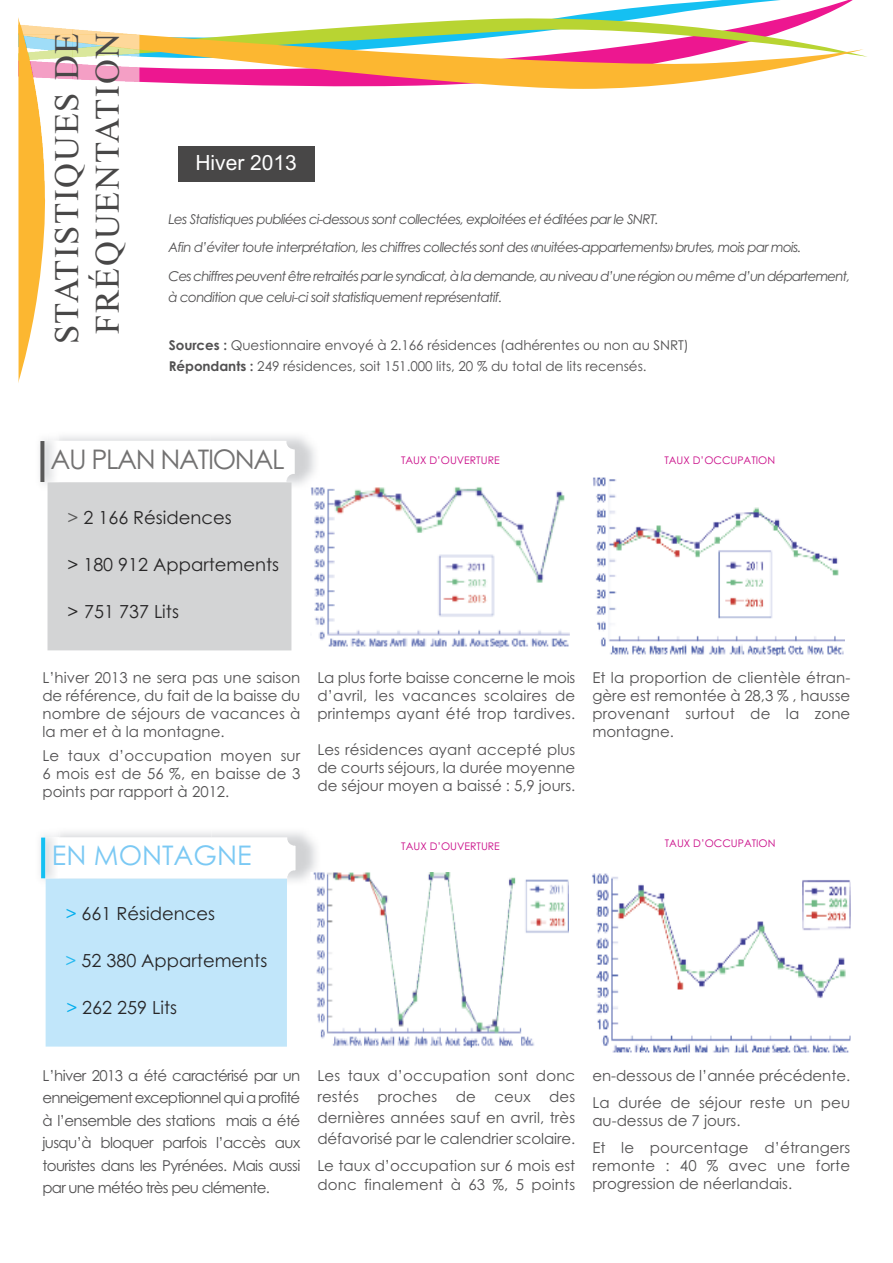
<style>
.page{position:relative;width:893px;height:1263px;background:#fff}
.page>*{position:absolute;margin:0;border:0;box-sizing:border-box;transform-origin:0 0}
.t1{font:34.5px/40.5px "Times New Roman";letter-spacing:.05em;color:#484747}
.t2{font:27px "Century Gothic";letter-spacing:-.05em;color:#737272}
.t3{font:27px "Century Gothic";color:#7bc9f4}
.t4{font:21px "Arial";color:#fff}
.t5{font:18px "Century Gothic";color:#272627}
.t6{font:15px/18px "Century Gothic";color:#525152;text-align:justify}
.t7{font:italic 13.5px/28.5px "Century Gothic";letter-spacing:-.05em;color:#525152}
.t8{font:13.5px/20.7px "Century Gothic";letter-spacing:-.005em;color:#525152}
.t9{font:10.5px "Century Gothic";color:#ca0d89}
.s1{font-weight:700}
.s2{color:#595959}
.s3{color:#262626}
.s4{color:#00aded}
.s5{color:#26b9ef}
</style>
<div class="page">
<svg style="left:643px;top:0;width:210px;height:7px"></svg>
<svg style="left:139px;top:7px;width:725px;height:82px"></svg>
<svg style="left:18px;top:17px;width:121px;height:366px"></svg>
<img style="left:39px;top:439px;width:9px;height:53px">
<img style="left:47px;top:436px;width:268px;height:55px">
<div style="left:178px;top:146px;width:137px;height:36px;background:#484747"></div>
<div style="left:48px;top:482px;width:243px;height:168px;background:#d3d4d5"></div>
<img style="left:40px;top:835px;width:8px;height:53px">
<img style="left:48px;top:832px;width:268px;height:49px">
<div style="left:46px;top:879px;width:241px;height:168px;background:#c1e6fa"></div>
<img style="left:310px;top:486px;width:260px;height:161px">
<img style="left:593px;top:477px;width:251px;height:179px">
<img style="left:310px;top:872px;width:259px;height:176px">
<img style="left:592px;top:873px;width:258px;height:180px">
<h1 class="t1" style="left:46px;top:344px;width:314px;rotate:-90deg">STATISTIQUES DE<br>FRÉQUENTATION</h1>
<h3 class="t4" style="left:195px;top:150px;width:103px">Hiver 2013</h3>
<p class="t7" style="left:168px;top:205px;width:683px">Les Statistiques publiées ci-dessous sont collectées, exploitées et éditées par le SNRT.<br>Afin d’éviter toute interprétation, les chiffres collectés sont des «nuitées-appartements» brutes, mois par mois.<br>Ces chiffres peuvent être retraités par le syndicat, à la demande, au niveau d’une région ou même d’un département,</p>
<p class="t7" style="left:169px;top:283px;width:335px">à condition que celui-ci soit statistiquement représentatif.</p>
<p class="t8" style="left:169px;top:335px;width:522px"><span class="s1">Sources :</span> Questionnaire envoyé à 2.166 résidences (adhérentes ou non au SNRT)<br><span class="s1">Répondants :</span> 249 résidences, soit 151.000 lits, 20 % du total de lits recensés.</p>
<h2 class="t2" style="left:50px;top:444px;width:236px">AU PLAN NATIONAL</h2>
<p class="t5" style="left:67px;top:507px;width:166px"><span class="s2">&gt;</span> 2 166 Résidences</p>
<p class="t5" style="left:67px;top:554px;width:213px"><span class="s3">&gt;</span> 180 912 Appartements</p>
<p class="t5" style="left:67px;top:601px;width:113px">&gt; 751 737 Lits</p>
<p class="t9" style="left:401px;top:454px;width:100px">TAUX D’OUVERTURE</p>
<p class="t9" style="left:664px;top:454px;width:112px">TAUX D’OCCUPATION</p>
<p class="t6" style="left:42px;top:669px;width:259px">L’hiver 2013 ne sera pas une saison de référence, du fait de la baisse du nombre de séjours de vacances à la mer et à la montagne.</p>
<p class="t6" style="left:42px;top:747px;width:259px">Le taux d’occupation moyen sur 6 mois est de 56 %, en baisse de 3 points par rapport à 2012.</p>
<h2 class="t3" style="left:52px;top:840px;width:201px">EN MONTAGNE</h2>
<p class="t5" style="left:66px;top:904px;width:151px"><span class="s4">&gt;</span> 661 Résidences</p>
<p class="t5" style="left:66px;top:950px;width:203px"><span class="s5">&gt;</span> 52 380 Appartements</p>
<p class="t5" style="left:66px;top:997px;width:112px"><span class="s4">&gt;</span> 262 259 Lits</p>
<p class="t6" style="left:317px;top:669px;width:259px">La plus forte baisse concerne le mois d’avril, les vacances scolaires de printemps ayant été trop tardives.</p>
<p class="t6" style="left:317px;top:741px;width:259px">Les résidences ayant accepté plus de courts séjours, la durée moyenne de séjour moyen a baissé : 5,9 jours.</p>
<p class="t9" style="left:401px;top:840px;width:100px">TAUX D’OUVERTURE</p>
<p class="t6" style="left:592px;top:669px;width:259px">Et la proportion de clientèle étran&shy;gère est remontée à 28,3 % , hausse provenant surtout de la zone montagne.</p>
<p class="t9" style="left:665px;top:838px;width:112px">TAUX D’OCCUPATION</p>
<p class="t6" style="left:42px;top:1064px;width:259px;line-height:22.5px">L’hiver 2013 a été caractérisé par un enneigement exceptionnel qui a profité à l’ensemble des stations mais a été jusqu’à bloquer parfois l’accès aux touristes dans les Pyrénées. Mais aussi par une météo très peu clémente.</p>
<p class="t6" style="left:317px;top:1065px;width:259px;line-height:21px">Les taux d’occupation sont donc restés proches de ceux des dernières années sauf en avril, très défavorisé par le calendrier scolaire.</p>
<p class="t6" style="left:317px;top:1156px;width:259px;line-height:19.5px">Le taux d’occupation sur 6 mois est donc finalement à 63 %, 5 points</p>
<p class="t6" style="left:592px;top:1062px;width:259px;line-height:27px">en-dessous de l’année précédente.<br>La durée de séjour reste un peu</p>
<p class="t6" style="left:592px;top:1107px;width:259px;line-height:27px">au-dessus de 7 jours.<br>Et le pourcentage d’étrangers</p>
<p class="t6" style="left:592px;top:1157px;width:259px">remonte : 40 % avec une forte progression de néerlandais.</p>
</div>
